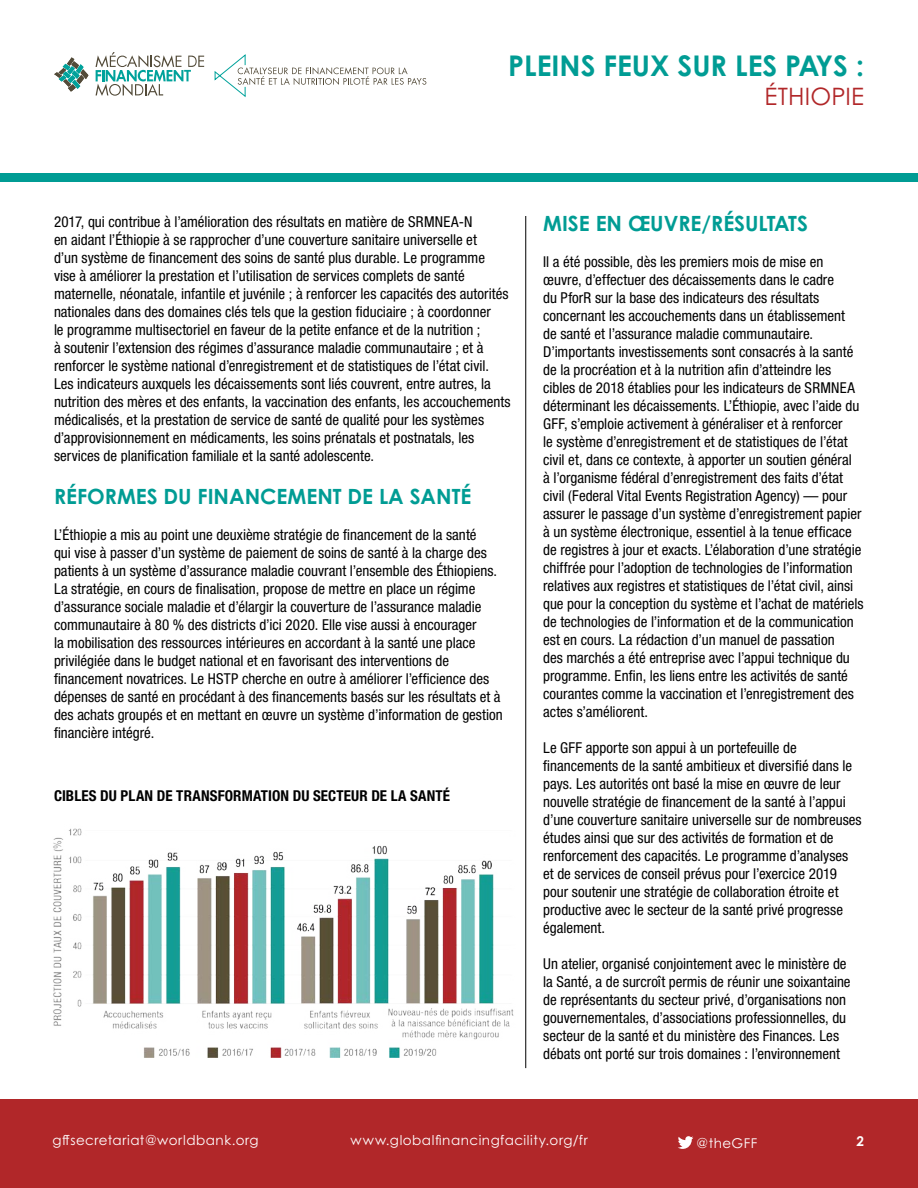
<style>
.page{position:relative;width:918px;height:1188px;background:#fff}
.page>*{position:absolute;margin:0;border:0;box-sizing:border-box;transform-origin:0 0}
.t1{font:700 28.5px "Century Gothic Std";color:#009c94}
.t2{font:24px "Century Gothic Std";letter-spacing:.005em;color:#b12729}
.t3{font:700 21px "Century Gothic Std";color:#009c94}
.Body_Copy{font:condensed 15px/18px "Helvetica Neue LT Std";color:#000}
.Body_Copy-2{font:700 condensed 15px "Helvetica Neue LT Std";letter-spacing:.01em;color:#000}
.t4{font:13.5px "Century Gothic Pro Cyr";letter-spacing:.04em;color:#fff}
.t5{font:700 13.5px "Century Gothic Std";color:#fff}
</style>
<div class="page">
<div style="left:0;top:174px;width:918px;height:8px;background:#009c94"></div>
<div style="left:0;top:1099px;width:918px;height:89px;background:#b12729"></div>
<svg style="left:678px;top:1136px;width:15px;height:13px"></svg>
<svg style="left:96px;top:52px;width:108px;height:44px"></svg>
<svg style="left:54px;top:57px;width:35px;height:30px"></svg>
<svg style="left:77px;top:75px;width:7px;height:9px"></svg>
<svg style="left:72px;top:80px;width:8px;height:9px"></svg>
<svg style="left:68px;top:84px;width:8px;height:8px"></svg>
<svg style="left:214px;top:54px;width:212px;height:44px"></svg>
<div style="left:0;top:173px;width:918px;height:8px;background:#009c94"></div>
<hr style="left:525px;top:216px;width:1px;height:852px;background:#000">
<img style="left:53px;top:828px;width:461px;height:229px">
<h1 class="t1" style="left:508px;top:48px;width:357px">PLEINS FEUX SUR LES PAYS :</h1>
<h2 class="t2" style="left:764px;top:82px;width:101px">ÉTHIOPIE</h2>
<p class="Body_Copy" style="left:54px;top:212px;width:458px">2017, qui contribue à l’amélioration des résultats en matière de SRMNEA-N<br>en aidant l’Éthiopie à se rapprocher d’une couverture sanitaire universelle et<br>d’un système de financement des soins de santé plus durable. Le programme vise à améliorer la prestation et l’utilisation de services complets de santé maternelle, néonatale, infantile et juvénile ; à renforcer les capacités des autorités nationales dans des domaines clés tels que la gestion fiduciaire ; à coordonner<br>le programme multisectoriel en faveur de la petite enfance et de la nutrition ;<br>à soutenir l’extension des régimes d’assurance maladie communautaire ; et à renforcer le système national d’enregistrement et de statistiques de l’état civil.<br>Les indicateurs auxquels les décaissements sont liés couvrent, entre autres, la nutrition des mères et des enfants, la vaccination des enfants, les accouchements médicalisés, et la prestation de service de santé de qualité pour les systèmes d’approvisionnement en médicaments, les soins prénatals et postnatals, les services de planification familiale et la santé adolescente.</p>
<p class="t3" style="left:54px;top:483px;width:419px">RÉFORMES DU FINANCEMENT DE LA SANTÉ</p>
<p class="Body_Copy" style="left:54px;top:526px;width:450px">L’Éthiopie a mis au point une deuxième stratégie de financement de la santé<br>qui vise à passer d’un système de paiement de soins de santé à la charge des patients à un système d’assurance maladie couvrant l’ensemble des Éthiopiens.<br>La stratégie, en cours de finalisation, propose de mettre en place un régime d’assurance sociale maladie et d’élargir la couverture de l’assurance maladie communautaire à 80 % des districts d’ici 2020. Elle vise aussi à encourager<br>la mobilisation des ressources intérieures en accordant à la santé une place privilégiée dans le budget national et en favorisant des interventions de financement novatrices. Le HSTP cherche en outre à améliorer l’efficience des dépenses de santé en procédant à des financements basés sur les résultats et à des achats groupés et en mettant en œuvre un système d’information de gestion financière intégré.</p>
<p class="Body_Copy-2" style="left:54px;top:787px;width:398px">CIBLES DU PLAN DE TRANSFORMATION DU SECTEUR DE LA SANTÉ</p>
<p class="t3" style="left:543px;top:211px;width:266px">MISE EN ŒUVRE/RÉSULTATS</p>
<p class="Body_Copy" style="left:543px;top:253px;width:322px">Il a été possible, dès les premiers mois de mise en œuvre, d’effectuer des décaissements dans le cadre<br>du PforR sur la base des indicateurs des résultats concernant les accouchements dans un établissement<br>de santé et l’assurance maladie communautaire.<br>D’importants investissements sont consacrés à la santé de la procréation et à la nutrition afin d’atteindre les cibles de 2018 établies pour les indicateurs de SRMNEA déterminant les décaissements. L’Éthiopie, avec l’aide du GFF, s’emploie activement à généraliser et à renforcer<br>le système d’enregistrement et de statistiques de l’état civil et, dans ce contexte, à apporter un soutien général<br>à l’organisme fédéral d’enregistrement des faits d’état civil (Federal Vital Events Registration Agency) — pour assurer le passage d’un système d’enregistrement papier à un système électronique, essentiel à la tenue efficace de registres à jour et exacts. L’élaboration d’une stratégie chiffrée pour l’adoption de technologies de l’information relatives aux registres et statistiques de l’état civil, ainsi que pour la conception du système et l’achat de matériels de technologies de l’information et de la communication est en cours. La rédaction d’un manuel de passation<br>des marchés a été entreprise avec l’appui technique du programme. Enfin, les liens entre les activités de santé courantes comme la vaccination et l’enregistrement des actes s’améliorent.</p>
<p class="Body_Copy" style="left:543px;top:739px;width:320px">Le GFF apporte son appui à un portefeuille de financements de la santé ambitieux et diversifié dans le pays. Les autorités ont basé la mise en œuvre de leur nouvelle stratégie de financement de la santé à l’appui d’une couverture sanitaire universelle sur de nombreuses études ainsi que sur des activités de formation et de renforcement des capacités. Le programme d’analyses et de services de conseil prévus pour l’exercice 2019 pour soutenir une stratégie de collaboration étroite et productive avec le secteur de la santé privé progresse également.</p>
<p class="Body_Copy" style="left:543px;top:955px;width:309px">Un atelier, organisé conjointement avec le ministère de la Santé, a de surcroît permis de réunir une soixantaine de représentants du secteur privé, d’organisations non gouvernementales, d’associations professionnelles, du secteur de la santé et du ministère des Finances. Les débats ont porté sur trois domaines : l’environnement</p>
<p class="t4" style="left:53px;top:1132px;width:208px">gffsecretariat@worldbank.org</p>
<p class="t4" style="left:351px;top:1132px;width:239px">www.globalfinancingfacility.org/fr</p>
<p class="t4" style="left:697px;top:1135px;width:62px">@theGFF</p>
<p class="t5" style="left:856px;top:1133px;width:9px">2</p>
</div>
